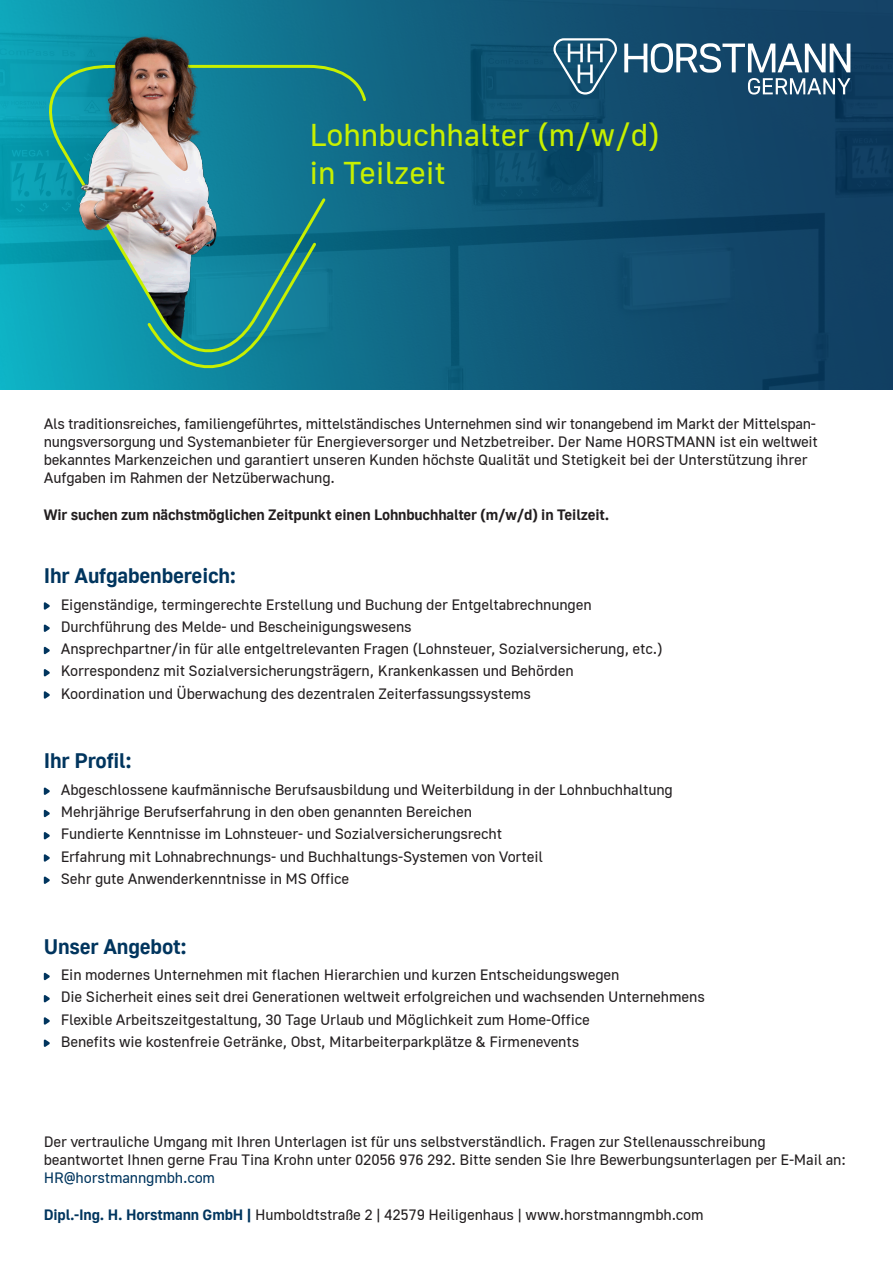
<style>
.page{position:relative;width:893px;height:1263px;background:#fff}
.page>*{position:absolute;margin:0;border:0;box-sizing:border-box;transform-origin:0 0}
.Titel_21pt{font:31.5px/37.8px "Golos UI";color:#c8f000}
.Headline_14pt{font:700 21px "Golos UI";letter-spacing:-.01em;color:#01355e}
.Copy_10pt{font:15px/18px "Golos UI";letter-spacing:-.01em;color:#231f20}
.Stellenanzeige_10pt{font:700 15px "Golos UI";letter-spacing:-.01em;color:#231f20}
.s1{color:#01355e}
.s2{font-weight:700;color:#01355e}
</style>
<div class="page">
<svg style="left:0;top:0;width:893px;height:389px;background:#105575"></svg>
<svg style="left:44px;top:602px;width:6px;height:8px"></svg>
<svg style="left:44px;top:624px;width:6px;height:8px"></svg>
<svg style="left:44px;top:646px;width:6px;height:8px"></svg>
<svg style="left:44px;top:669px;width:6px;height:8px"></svg>
<svg style="left:44px;top:691px;width:6px;height:8px"></svg>
<svg style="left:44px;top:787px;width:6px;height:8px"></svg>
<svg style="left:44px;top:809px;width:6px;height:8px"></svg>
<svg style="left:44px;top:832px;width:6px;height:8px"></svg>
<svg style="left:44px;top:854px;width:6px;height:8px"></svg>
<svg style="left:44px;top:876px;width:6px;height:8px"></svg>
<svg style="left:44px;top:972px;width:6px;height:8px"></svg>
<svg style="left:44px;top:995px;width:6px;height:8px"></svg>
<svg style="left:44px;top:1017px;width:6px;height:8px"></svg>
<svg style="left:44px;top:1039px;width:6px;height:8px"></svg>
<img style="left:35px;top:0;width:281px;height:381px">
<svg style="left:36px;top:63px;width:332px;height:303px;background:#14859a"></svg>
<svg style="left:145px;top:240px;width:174px;height:141px;background:#2d8c92"></svg>
<img style="left:28px;top:0;width:282px;height:247px">
<svg style="left:553px;top:38px;width:297px;height:57px"></svg>
<p class="Titel_21pt" style="left:309px;top:116px;width:352px">Lohnbuchhalter (m/w/d) in Teilzeit</p>
<p class="Copy_10pt" style="left:44px;top:415px;width:776px">Als traditionsreiches, familiengeführtes, mittelständisches Unternehmen sind wir tonangebend im Markt der Mittelspan&shy;nungsversorgung und Systemanbieter für Energieversorger und Netzbetreiber. Der Name HORSTMANN ist ein weltweit bekanntes Markenzeichen und garantiert unseren Kunden höchste Qualität und Stetigkeit bei der Unterstützung ihrer Aufgaben im Rahmen der Netzüberwachung.</p>
<p class="Stellenanzeige_10pt" style="left:44px;top:506px;width:567px">Wir suchen zum nächstmöglichen Zeitpunkt einen Lohnbuchhalter (m/w/d) in Teilzeit.</p>
<p class="Headline_14pt" style="left:44px;top:564px;width:194px">Ihr Aufgabenbereich:</p>
<p class="Copy_10pt" style="left:61px;top:595px;width:532px">Eigenständige, termingerechte Erstellung und Buchung der Entgeltabrechnungen</p>
<p class="Copy_10pt" style="left:61px;top:617px;width:352px">Durchführung des Melde- und Bescheinigungswesens</p>
<p class="Copy_10pt" style="left:61px;top:640px;width:603px">Ansprechpartner/in für alle entgeltrelevanten Fragen (Lohnsteuer, Sozialversicherung, etc.)</p>
<p class="Copy_10pt" style="left:61px;top:662px;width:514px">Korrespondenz mit Sozialversicherungsträgern, Krankenkassen und Behörden</p>
<p class="Copy_10pt" style="left:61px;top:684px;width:472px">Koordination und Überwachung des dezentralen Zeiterfassungssystems</p>
<p class="Headline_14pt" style="left:44px;top:749px;width:89px">Ihr Profil:</p>
<p class="Copy_10pt" style="left:61px;top:780px;width:614px">Abgeschlossene kaufmännische Berufsausbildung und Weiterbildung in der Lohnbuchhaltung</p>
<p class="Copy_10pt" style="left:61px;top:803px;width:413px">Mehrjährige Berufserfahrung in den oben genannten Bereichen</p>
<p class="Copy_10pt" style="left:61px;top:825px;width:443px">Fundierte Kenntnisse im Lohnsteuer- und Sozialversicherungsrecht</p>
<p class="Copy_10pt" style="left:61px;top:847px;width:484px">Erfahrung mit Lohnabrechnungs- und Buchhaltungs-Systemen von Vorteil</p>
<p class="Copy_10pt" style="left:61px;top:869px;width:290px">Sehr gute Anwenderkenntnisse in MS Office</p>
<p class="Headline_14pt" style="left:44px;top:934px;width:145px">Unser Angebot:</p>
<p class="Copy_10pt" style="left:61px;top:966px;width:560px">Ein modernes Unternehmen mit flachen Hierarchien und kurzen Entscheidungswegen</p>
<p class="Copy_10pt" style="left:61px;top:988px;width:645px">Die Sicherheit eines seit drei Generationen weltweit erfolgreichen und wachsenden Unternehmens</p>
<p class="Copy_10pt" style="left:61px;top:1010px;width:531px">Flexible Arbeitszeitgestaltung, 30 Tage Urlaub und Möglichkeit zum Home-Office</p>
<p class="Copy_10pt" style="left:61px;top:1032px;width:520px">Benefits wie kostenfreie Getränke, Obst, Mitarbeiterparkplätze &amp; Firmenevents</p>
<p class="Copy_10pt" style="left:44px;top:1133px;width:804px">Der vertrauliche Umgang mit Ihren Unterlagen ist für uns selbstverständlich. Fragen zur Stellenausschreibung beantwortet Ihnen gerne Frau Tina Krohn unter 02056 976 292. Bitte senden Sie Ihre Bewerbungsunterlagen per E-Mail an:<br><span class="s1">HR@horstmanngmbh.com</span></p>
<p class="Copy_10pt" style="left:44px;top:1206px;width:661px"><span class="s2">Dipl.-Ing. H. Horstmann GmbH |</span> Humboldtstraße 2 | 42579 Heiligenhaus | www.horstmanngmbh.com</p>
</div>
